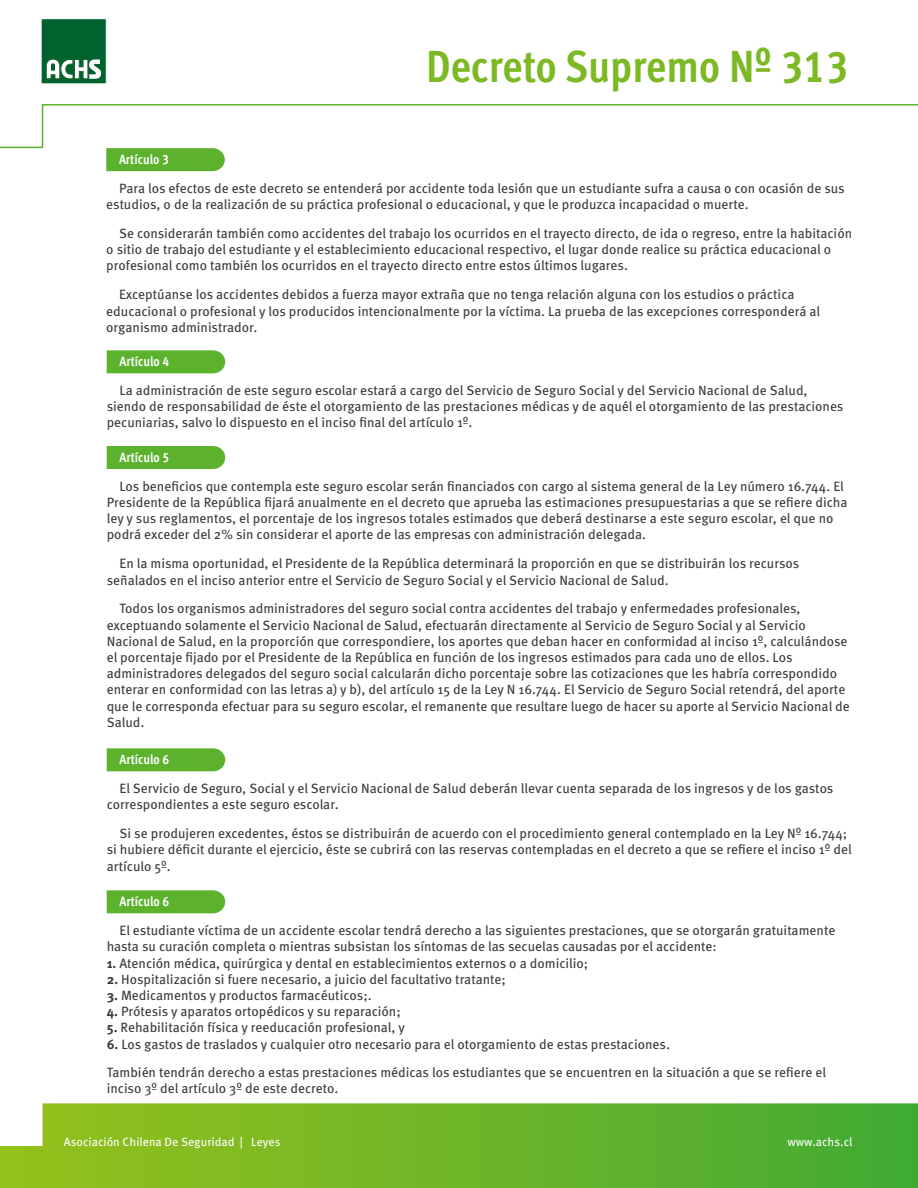
<style>
.page{position:relative;width:918px;height:1188px;background:#fff}
.page>*{position:absolute;margin:0;border:0;box-sizing:border-box;transform-origin:0 0}
.t1{font:45px "Meta Cond Bold LF";color:#7cb924}
.t2{font:13.5px/16.2px "Meta Pro";color:#3a3a39}
.t3{font:13.5px "Meta Cond Bold LF";color:#fff}
.t4{font:12px "Meta Pro";color:#fff}
.s1{font-weight:700}
</style>
<div class="page">
<svg style="left:0;top:1103px;width:917px;height:85px;background:#70b72d"></svg>
<svg style="left:917px;top:1103px;width:1px;height:85px"></svg>
<div style="left:41px;top:19px;width:65px;height:65px;background:#00622e"></div>
<div style="left:41px;top:18px;width:66px;height:66px;border:1px solid #fff"></div>
<svg style="left:46px;top:59px;width:55px;height:20px"></svg>
<svg style="left:0;top:104px;width:918px;height:67px"></svg>
<div style="left:107px;top:350px;width:118px;height:23px;background:#5cb12d"></div>
<div style="left:107px;top:446px;width:118px;height:23px;background:#5cb12d"></div>
<div style="left:107px;top:748px;width:118px;height:23px;background:#5cb12d"></div>
<div style="left:107px;top:890px;width:118px;height:23px;background:#5cb12d"></div>
<h1 class="t1" style="left:426px;top:40px;width:424px">Decreto Supremo Nº 313</h1>
<p class="t3" style="left:119px;top:151px;width:51px">Artículo 3</p>
<p class="t2" style="left:106px;top:181px;width:740px;text-indent:13px">Para los efectos de este decreto se entenderá por accidente toda lesión que un estudiante sufra a causa o con ocasión de sus estudios, o de la realización de su práctica profesional o educacional, y que le produzca incapacidad o muerte.</p>
<p class="t2" style="left:106px;top:226px;width:747px;text-indent:13px">Se considerarán también como accidentes del trabajo los ocurridos en el trayecto directo, de ida o regreso, entre la habitación o sitio de trabajo del estudiante y el establecimiento educacional respectivo, el lugar donde realice su práctica educacional o profesional como también los ocurridos en el trayecto directo entre estos últimos lugares.</p>
<p class="t2" style="left:106px;top:287px;width:716px;text-indent:13px">Exceptúanse los accidentes debidos a fuerza mayor extraña que no tenga relación alguna con los estudios o práctica educacional o profesional y los producidos intencionalmente por la víctima. La prueba de las excepciones corresponderá al organismo administrador.</p>
<p class="t3" style="left:119px;top:354px;width:51px">Artículo 4</p>
<p class="t2" style="left:107px;top:383px;width:738px;text-indent:13px">La administración de este seguro escolar estará a cargo del Servicio de Seguro Social y del Servicio Nacional de Salud, siendo de responsabilidad de éste el otorgamiento de las prestaciones médicas y de aquél el otorgamiento de las prestaciones pecuniarias, salvo lo dispuesto en el inciso final del artículo 1º.</p>
<p class="t3" style="left:119px;top:449px;width:51px">Artículo 5</p>
<p class="t2" style="left:107px;top:478px;width:742px;text-indent:13px">Los beneficios que contempla este seguro escolar serán financiados con cargo al sistema general de la Ley número 16.744. El Presidente de la República fijará anualmente en el decreto que aprueba las estimaciones presupuestarias a que se refiere dicha ley y sus reglamentos, el porcentaje de los ingresos totales estimados que deberá destinarse a este seguro escolar, el que no podrá exceder del 2% sin considerar el aporte de las empresas con administración delegada.</p>
<p class="t2" style="left:107px;top:556px;width:694px;text-indent:13px">En la misma oportunidad, el Presidente de la República determinará la proporción en que se distribuirán los recursos señalados en el inciso anterior entre el Servicio de Seguro Social y el Servicio Nacional de Salud.</p>
<p class="t2" style="left:107px;top:601px;width:745px;text-indent:13px">Todos los organismos administradores del seguro social contra accidentes del trabajo y enfermedades profesionales, exceptuando solamente el Servicio Nacional de Salud, efectuarán directamente al Servicio de Seguro Social y al Servicio Nacional de Salud, en la proporción que correspondiere, los aportes que deban hacer en conformidad al inciso 1º, calculándose el porcentaje fijado por el Presidente de la República en función de los ingresos estimados para cada uno de ellos. Los administradores delegados del seguro social calcularán dicho porcentaje sobre las cotizaciones que les habría correspondido enterar en conformidad con las letras a) y b), del artículo 15 de la Ley N 16.744. El Servicio de Seguro Social retendrá, del aporte que le corresponda efectuar para su seguro escolar, el remanente que resultare luego de hacer su aporte al Servicio Nacional de Salud.</p>
<p class="t3" style="left:119px;top:752px;width:51px">Artículo 6</p>
<p class="t2" style="left:107px;top:781px;width:728px;text-indent:13px">El Servicio de Seguro, Social y el Servicio Nacional de Salud deberán llevar cuenta separada de los ingresos y de los gastos correspondientes a este seguro escolar.</p>
<p class="t2" style="left:107px;top:826px;width:747px;text-indent:13px">Si se produjeren excedentes, éstos se distribuirán de acuerdo con el procedimiento general contemplado en la Ley Nº 16.744; si hubiere déficit durante el ejercicio, éste se cubrirá con las reservas contempladas en el decreto a que se refiere el inciso 1º del artículo 5º.</p>
<p class="t3" style="left:119px;top:894px;width:51px">Artículo 6</p>
<p class="t2" style="left:107px;top:923px;width:730px;text-indent:13px">El estudiante víctima de un accidente escolar tendrá derecho a las siguientes prestaciones, que se otorgarán gratuitamente hasta su curación completa o mientras subsistan los síntomas de las secuelas causadas por el accidente:</p>
<p class="t2" style="left:107px;top:955px;width:483px"><span class="s1">1.</span> Atención médica, quirúrgica y dental en establecimientos externos o a domicilio;</p>
<p class="t2" style="left:107px;top:971px;width:401px"><span class="s1">2.</span> Hospitalización si fuere necesario, a juicio del facultativo tratante;</p>
<p class="t2" style="left:107px;top:988px;width:266px"><span class="s1">3.</span> Medicamentos y productos farmacéuticos;.</p>
<p class="t2" style="left:107px;top:1004px;width:296px"><span class="s1">4.</span> Prótesis y aparatos ortopédicos y su reparación;</p>
<p class="t2" style="left:107px;top:1020px;width:300px"><span class="s1">5.</span> Rehabilitación física y reeducación profesional, y</p>
<p class="t2" style="left:107px;top:1030px;width:721px;line-height:28.2px"><span class="s1">6.</span> Los gastos de traslados y cualquier otro necesario para el otorgamiento de estas prestaciones.<br>También tendrán derecho a estas prestaciones médicas los estudiantes que se encuentren en la situación a que se refiere el</p>
<p class="t2" style="left:107px;top:1081px;width:233px">inciso 3º del artículo 3º de este decreto.</p>
<p class="t4" style="left:64px;top:1134px;width:218px">Asociación Chilena De Seguridad | Leyes</p>
<p class="t4" style="left:787px;top:1134px;width:67px">www.achs.cl</p>
</div>
